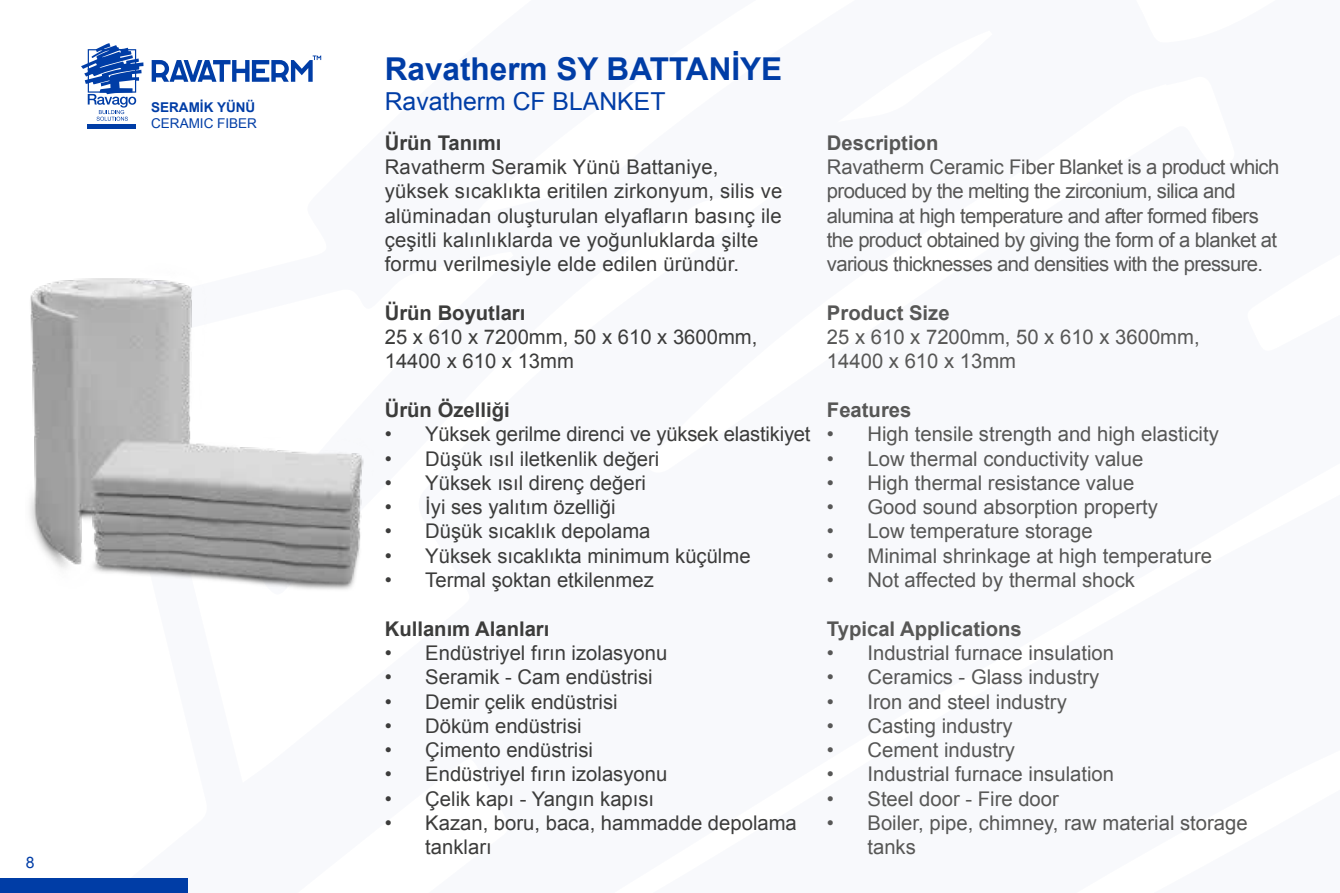
<style>
.page{position:relative;width:1340px;height:893px;background:#fff}
.page>*{position:absolute;margin:0;border:0;box-sizing:border-box;transform-origin:0 0}
.t1{font:700 31.5px "Arial";color:#003da6}
.t2{font:24.75px "Arial";color:#003da6}
.t3{font:20.25px/24.3px "Arial";color:#3c3c3b}
.t4{font:20.25px/24.3px "Arial";color:#575756}
.t5{font:20.25px/24.3px "Arial";letter-spacing:-.03em;color:#575756}
.t6{font:700 20.25px "Arial";color:#3c3c3b}
.t7{font:700 20.25px "Arial";color:#575756}
.t8{font:15.75px "Arial";color:#003da6}
.t9{font:13.5px "Arial";color:#003da6}
.t10{font:700 13.5px "Arial";color:#003da6}
</style>
<div class="page">
<div style="left:0;top:878px;width:188px;height:15px;background:#003da6"></div>
<img style="left:30px;top:278px;width:334px;height:312px">
<hr style="left:88px;top:124px;width:48px;height:4px;background:#003da6">
<svg style="left:81px;top:43px;width:62px;height:78px"></svg>
<svg style="left:152px;top:55px;width:169px;height:27px"></svg>
<p class="t10" style="left:151px;top:99px;width:106px">SERAMİK YÜNÜ</p>
<p class="t9" style="left:151px;top:115px;width:107px">CERAMIC FIBER</p>
<p class="t8" style="left:26px;top:852px;width:10px">8</p>
<h1 class="t1" style="left:385px;top:48px;width:399px">Ravatherm SY BATTANİYE</h1>
<p class="t2" style="left:385px;top:85px;width:282px">Ravatherm CF BLANKET</p>
<p class="t6" style="left:385px;top:129px;width:118px">Ürün Tanımı</p>
<p class="t3" style="left:385px;top:155px;width:399px">Ravatherm Seramik Yünü Battaniye, yüksek sıcaklıkta eritilen zirkonyum, silis ve alüminadan oluşturulan elyafların basınç ile çeşitli kalınlıklarda ve yoğunluklarda şilte formu verilmesiyle elde edilen üründür.</p>
<p class="t6" style="left:385px;top:299px;width:142px">Ürün Boyutları</p>
<p class="t3" style="left:385px;top:325px;width:374px">25 x 610 x 7200mm, 50 x 610 x 3600mm,<br>14400 x 610 x 13mm</p>
<p class="t6" style="left:385px;top:396px;width:126px">Ürün Özelliği</p>
<p class="t3" style="left:385px;top:422px;width:427px">• Yüksek gerilme direnci ve yüksek elastikiyet</p>
<p class="t3" style="left:385px;top:446px;width:276px">• Düşük ısıl iletkenlik değeri</p>
<p class="t3" style="left:385px;top:471px;width:263px">• Yüksek ısıl direnç değeri</p>
<p class="t3" style="left:385px;top:495px;width:232px">• İyi ses yalıtım özelliği</p>
<p class="t3" style="left:385px;top:519px;width:267px">• Düşük sıcaklık depolama</p>
<p class="t3" style="left:385px;top:544px;width:367px">• Yüksek sıcaklıkta minimum küçülme</p>
<p class="t3" style="left:385px;top:568px;width:270px">• Termal şoktan etkilenmez</p>
<p class="t6" style="left:385px;top:615px;width:166px">Kullanım Alanları</p>
<p class="t3" style="left:385px;top:641px;width:284px">• Endüstriyel fırın izolasyonu</p>
<p class="t3" style="left:385px;top:665px;width:269px">• Seramik - Cam endüstrisi</p>
<p class="t3" style="left:385px;top:689px;width:234px">• Demir çelik endüstrisi</p>
<p class="t3" style="left:385px;top:714px;width:198px">• Döküm endüstrisi</p>
<p class="t3" style="left:385px;top:738px;width:210px">• Çimento endüstrisi</p>
<p class="t3" style="left:385px;top:762px;width:284px">• Endüstriyel fırın izolasyonu</p>
<p class="t3" style="left:385px;top:787px;width:271px">• Çelik kapı - Yangın kapısı</p>
<p class="t3" style="left:425px;top:811px;width:373px;text-indent:-40px">• Kazan, boru, baca, hammadde depolama tankları</p>
<p class="t7" style="left:827px;top:129px;width:113px">Description</p>
<p class="t5" style="left:827px;top:155px;width:454px">Ravatherm Ceramic Fiber Blanket is a product which produced by the melting the zirconium, silica and alumina at high temperature and after formed fibers the product obtained by giving the form of a blanket at various thicknesses and densities with the pressure.</p>
<p class="t7" style="left:827px;top:299px;width:124px">Product Size</p>
<p class="t4" style="left:827px;top:325px;width:374px">25 x 610 x 7200mm, 50 x 610 x 3600mm,<br>14400 x 610 x 13mm</p>
<p class="t7" style="left:827px;top:396px;width:86px">Features</p>
<p class="t4" style="left:827px;top:422px;width:393px">• High tensile strength and high elasticity</p>
<p class="t4" style="left:827px;top:446px;width:318px">• Low thermal conductivity value</p>
<p class="t4" style="left:827px;top:471px;width:309px">• High thermal resistance value</p>
<p class="t4" style="left:827px;top:495px;width:332px">• Good sound absorption property</p>
<p class="t4" style="left:827px;top:519px;width:267px">• Low temperature storage</p>
<p class="t4" style="left:827px;top:544px;width:386px">• Minimal shrinkage at high temperature</p>
<p class="t4" style="left:827px;top:568px;width:310px">• Not affected by thermal shock</p>
<p class="t7" style="left:827px;top:615px;width:196px">Typical Applications</p>
<p class="t4" style="left:827px;top:641px;width:288px">• Industrial furnace insulation</p>
<p class="t4" style="left:827px;top:665px;width:274px">• Ceramics - Glass industry</p>
<p class="t4" style="left:827px;top:689px;width:241px">• Iron and steel industry</p>
<p class="t4" style="left:827px;top:714px;width:187px">• Casting industry</p>
<p class="t4" style="left:827px;top:738px;width:189px">• Cement industry</p>
<p class="t4" style="left:827px;top:762px;width:288px">• Industrial furnace insulation</p>
<p class="t4" style="left:827px;top:787px;width:233px">• Steel door - Fire door</p>
<p class="t4" style="left:867px;top:811px;width:382px;text-indent:-40px">• Boiler, pipe, chimney, raw material storage tanks</p>
</div>
